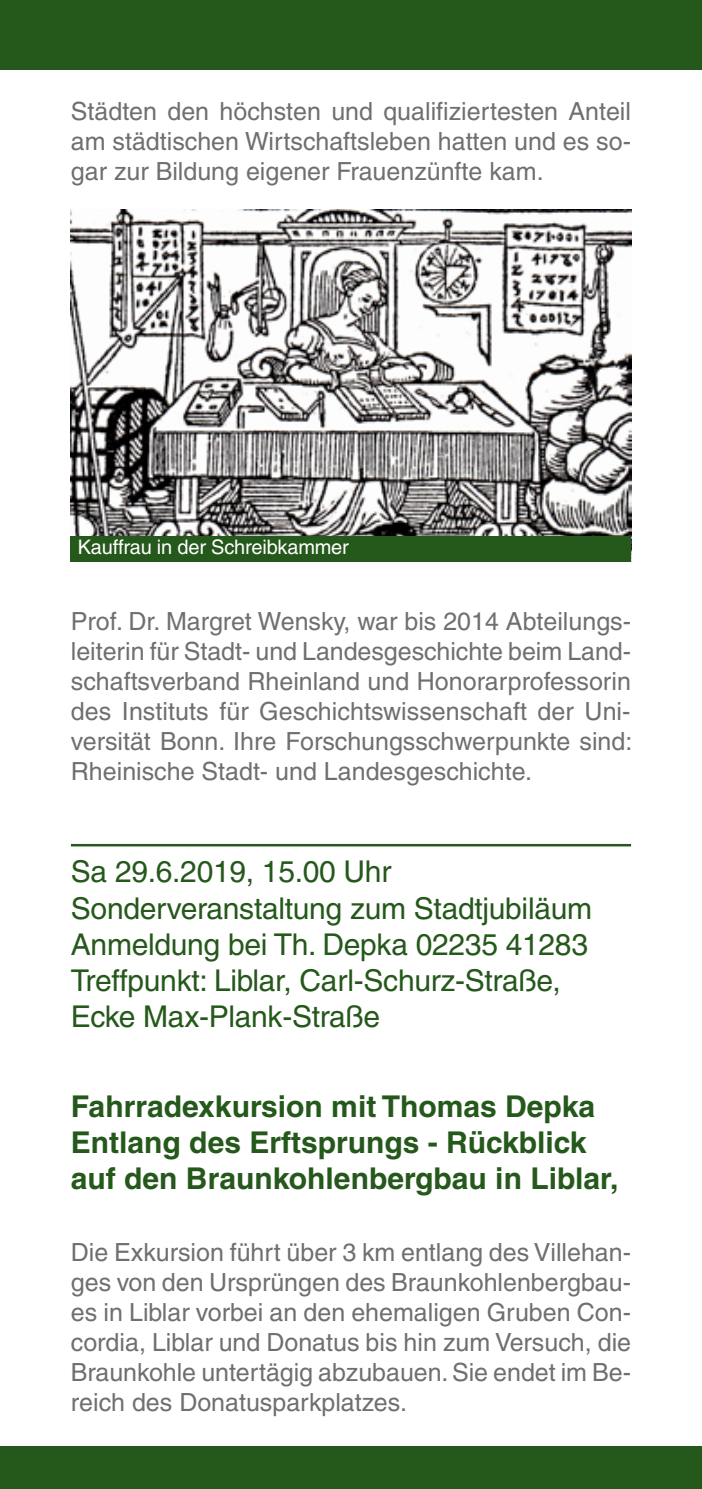
<style>
.page{position:relative;width:702px;height:1489px;background:#fff}
.page>*{position:absolute;margin:0;border:0;box-sizing:border-box;transform-origin:0 0}
.t1{font:30px/36px "Helvetica";letter-spacing:-.01em;color:#25581b}
.t2{font:700 30px/36px "Helvetica";color:#25581b}
.t3{font:25px/30px "Helvetica";color:#706f6f;text-align:justify}
.t4{font:20px "Helvetica";letter-spacing:-.01em;color:#fff}
</style>
<div class="page">
<div style="left:0;top:0;width:702px;height:70px;background:#25581b"></div>
<div style="left:0;top:1446px;width:702px;height:42px;background:#25581b"></div>
<hr style="left:71px;top:844px;width:560px;height:2px;background:#25581b">
<img style="left:71px;top:209px;width:560px;height:327px">
<div style="left:71px;top:536px;width:560px;height:26px;background:#25581b"></div>
<p class="t3" style="left:71px;top:96px;width:561px">Städten den höchsten und qualifiziertesten Anteil am städtischen Wirtschaftsleben hatten und es so&shy;gar zur Bildung eigener Frauenzünfte kam.</p>
<p class="t4" style="left:78px;top:535px;width:272px">Kauffrau in der Schreibkammer</p>
<p class="t3" style="left:71px;top:606px;width:563px">Prof. Dr. Margret Wensky, war bis 2014 Abteilungs&shy;leiterin für Stadt- und Landesgeschichte beim Land&shy;schaftsverband Rheinland und Honorarprofessorin des Instituts für Geschichtswissenschaft der Uni&shy;versität Bonn. Ihre Forschungsschwerpunkte sind:<br>Rheinische Stadt- und Landesgeschichte.</p>
<p class="t1" style="left:71px;top:853px;width:522px">Sa 29.6.2019, 15.00 Uhr Sonderveranstaltung zum Stadtjubiläum Anmeldung bei Th. Depka 02235 41283<br>Treffpunkt: Liblar, Carl-Schurz-Straße, Ecke Max-Plank-Straße</p>
<p class="t2" style="left:71px;top:1087px;width:549px">Fahrradexkursion mit Thomas Depka<br>Entlang des Erftsprungs - Rückblick auf den Braunkohlenbergbau in Liblar,</p>
<p class="t3" style="left:71px;top:1236px;width:561px">Die Exkursion führt über 3 km entlang des Villehan&shy;ges von den Ursprüngen des Braunkohlenbergbau&shy;es in Liblar vorbei an den ehemaligen Gruben Con&shy;cordia, Liblar und Donatus bis hin zum Versuch, die Braunkohle untertägig abzubauen. Sie endet im Be&shy;reich des Donatusparkplatzes.</p>
</div>
